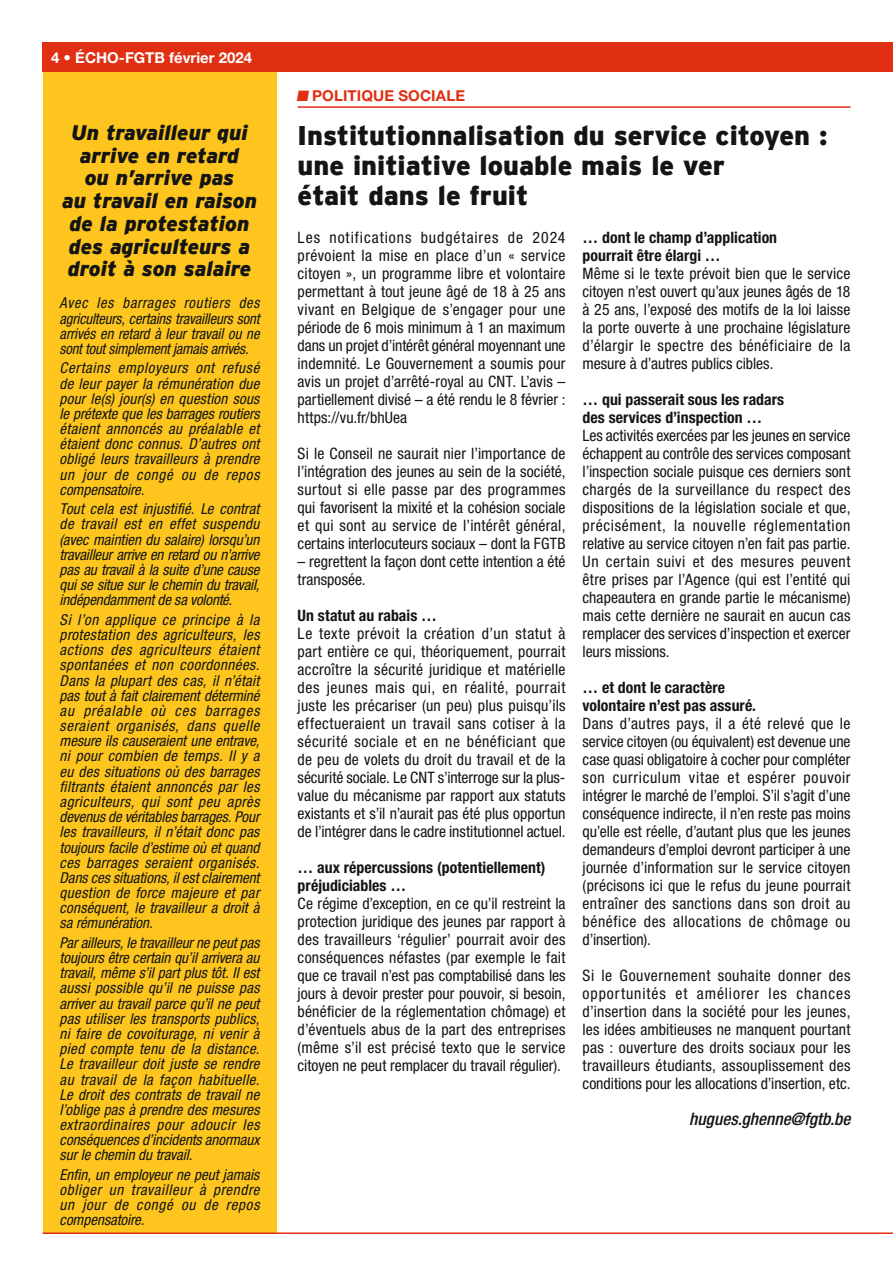
<style>
.page{position:relative;width:893px;height:1263px;background:#fff}
.page>*{position:absolute;margin:0;border:0;box-sizing:border-box;transform-origin:0 0}
.t1{font:900 27px/30px "Interstate";color:#131413}
.t2{font:italic 900 21px/22.6px "Interstate";color:#131413;text-align:center}
.t3{font:italic 500 condensed 17.25px "Helvetica Neue LT Std";color:#131413}
.t4{font:condensed 15.75px/18px "Helvetica Neue LT Std";color:#131413;text-align:justify}
.t5{font:700 condensed 15.75px/18px "Helvetica Neue LT Std";letter-spacing:.005em;color:#131413}
.t6{font:italic condensed 15px/15.1px "Helvetica Neue LT Std";color:#131413;text-align:justify}
.t7{font:700 15px "Helvetica Neue LT Std";color:#fff}
.t8{font:700 15px "Helvetica Neue LT Std";letter-spacing:.01em;color:#e02f13}
</style>
<div class="page">
<div style="left:43px;top:57px;width:233px;height:1176px;background:#fdc51d"></div>
<hr style="left:43px;top:1232px;width:850px;height:2px;background:#e02f13">
<div style="left:43px;top:43px;width:850px;height:29px;background:#e02f13"></div>
<hr style="left:298px;top:106px;width:552px;height:2px;background:#e02f13">
<p class="t7" style="left:51px;top:48px;width:203px">4 • ÉCHO-FGTB février 2024</p>
<h2 class="t2" style="left:62px;top:121px;width:196px">Un travailleur qui arrive en retard<br>ou n’arrive pas<br>au travail en raison de la protestation des agriculteurs a droit à son salaire</h2>
<p class="t6" style="left:60px;top:296px;width:201px">Avec les barrages routiers des agriculteurs, certains travailleurs sont arrivés en retard à leur travail ou ne sont tout simplement jamais arrivés.</p>
<p class="t6" style="left:60px;top:361px;width:201px">Certains employeurs ont refusé de leur payer la rémunération due pour le(s) jour(s) en question sous le prétexte que les barrages routiers étaient annoncés au préalable et étaient donc connus. D’autres ont obligé leurs travailleurs à prendre un jour de congé ou de repos compensatoire.</p>
<p class="t6" style="left:60px;top:502px;width:201px">Tout cela est injustifié. Le contrat de travail est en effet suspendu (avec maintien du salaire) lorsqu’un travailleur arrive en retard ou n’arrive pas au travail à la suite d’une cause qui se situe sur le chemin du travail, indépendamment de sa volonté.</p>
<p class="t6" style="left:60px;top:612px;width:201px">Si l’on applique ce principe à la protestation des agriculteurs, les actions des agriculteurs étaient spontanées et non coordonnées.<br>Dans la plupart des cas, il n’était pas tout à fait clairement déterminé au préalable où ces barrages seraient organisés, dans quelle mesure ils causeraient une entrave, ni pour combien de temps. Il y a eu des situations où des barrages filtrants étaient annoncés par les agriculteurs, qui sont peu après devenus de véritables barrages. Pour les travailleurs, il n’était donc pas toujours facile d’estime où et quand ces barrages seraient organisés.<br>Dans ces situations, il est clairement question de force majeure et par conséquent, le travailleur a droit à sa rémunération.</p>
<p class="t6" style="left:60px;top:935px;width:201px">Par ailleurs, le travailleur ne peut pas toujours être certain qu’il arrivera au travail, même s’il part plus tôt. Il est aussi possible qu’il ne puisse pas arriver au travail parce qu’il ne peut pas utiliser les transports publics, ni faire de covoiturage, ni venir à pied compte tenu de la distance.<br>Le travailleur doit juste se rendre au travail de la façon habituelle.<br>Le droit des contrats de travail ne l’oblige pas à prendre des mesures extraordinaires pour adoucir les conséquences d’incidents anormaux sur le chemin du travail.</p>
<p class="t6" style="left:60px;top:1167px;width:201px">Enfin, un employeur ne peut jamais obliger un travailleur à prendre un jour de congé ou de repos compensatoire.</p>
<p class="t8" style="left:297px;top:86px;width:170px">■ POLITIQUE SOCIALE</p>
<h1 class="t1" style="left:298px;top:120px;width:531px">Institutionnalisation du service citoyen : une initiative louable mais le ver<br>était dans le fruit</h1>
<p class="t4" style="left:298px;top:228px;width:269px">Les notifications budgétaires de 2024 prévoient la mise en place d’un « service citoyen », un programme libre et volontaire permettant à tout jeune âgé de 18 à 25 ans vivant en Belgique de s’engager pour une période de 6 mois minimum à 1 an maximum dans un projet d’intérêt général moyennant une indemnité. Le Gouvernement a soumis pour avis un projet d’arrêté-royal au CNT. L’avis – partiellement divisé – a été rendu le 8 février : https://vu.fr/bhUea</p>
<p class="t4" style="left:298px;top:444px;width:269px">Si le Conseil ne saurait nier l’importance de l’intégration des jeunes au sein de la société, surtout si elle passe par des programmes qui favorisent la mixité et la cohésion sociale et qui sont au service de l’intérêt général, certains interlocuteurs sociaux – dont la FGTB</p>
<p class="t4" style="left:298px;top:552px;width:269px">– regrettent la façon dont cette intention a été transposée.</p>
<p class="t5" style="left:298px;top:606px;width:141px">Un statut au rabais …</p>
<p class="t4" style="left:298px;top:624px;width:269px">Le texte prévoit la création d’un statut à part entière ce qui, théoriquement, pourrait accroître la sécurité juridique et matérielle des jeunes mais qui, en réalité, pourrait juste les précariser (un peu) plus puisqu’ils effectueraient un travail sans cotiser à la sécurité sociale et en ne bénéficiant que de peu de volets du droit du travail et de la sécurité sociale. Le CNT s’interroge sur la plus&shy;value du mécanisme par rapport aux statuts existants et s’il n’aurait pas été plus opportun de l’intégrer dans le cadre institutionnel actuel.</p>
<p class="t5" style="left:298px;top:858px;width:249px">… aux répercussions (potentiellement) préjudiciables …</p>
<p class="t4" style="left:298px;top:894px;width:269px">Ce régime d’exception, en ce qu’il restreint la protection juridique des jeunes par rapport à des travailleurs ‘régulier’ pourrait avoir des conséquences néfastes (par exemple le fait que ce travail n’est pas comptabilisé dans les jours à devoir prester pour pouvoir, si besoin, bénéficier de la réglementation chômage) et d’éventuels abus de la part des entreprises (même s’il est précisé texto que le service citoyen ne peut remplacer du travail régulier).</p>
<p class="t5" style="left:583px;top:228px;width:196px">… dont le champ d’application pourrait être élargi …</p>
<p class="t4" style="left:583px;top:264px;width:269px">Même si le texte prévoit bien que le service citoyen n’est ouvert qu’aux jeunes âgés de 18 à 25 ans, l’exposé des motifs de la loi laisse la porte ouverte à une prochaine législature d’élargir le spectre des bénéficiaire de la mesure à d’autres publics cibles.</p>
<p class="t5" style="left:583px;top:390px;width:203px">… qui passerait sous les radars des services d’inspection …</p>
<p class="t4" style="left:583px;top:426px;width:269px">Les activités exercées par les jeunes en service échappent au contrôle des services composant l’inspection sociale puisque ces derniers sont chargés de la surveillance du respect des dispositions de la législation sociale et que, précisément, la nouvelle réglementation relative au service citoyen n’en fait pas partie.<br>Un certain suivi et des mesures peuvent être prises par l’Agence (qui est l’entité qui chapeautera en grande partie le mécanisme) mais cette dernière ne saurait en aucun cas remplacer des services d’inspection et exercer leurs missions.</p>
<p class="t5" style="left:583px;top:678px;width:175px">… et dont le caractère volontaire n’est pas assuré.</p>
<p class="t4" style="left:583px;top:714px;width:269px">Dans d’autres pays, il a été relevé que le service citoyen (ou équivalent) est devenue une case quasi obligatoire à cocher pour compléter son curriculum vitae et espérer pouvoir intégrer le marché de l’emploi. S’il s’agit d’une conséquence indirecte, il n’en reste pas moins qu’elle est réelle, d’autant plus que les jeunes demandeurs d’emploi devront participer à une journée d’information sur le service citoyen (précisons ici que le refus du jeune pourrait entraîner des sanctions dans son droit au bénéfice des allocations de chômage ou d’insertion).</p>
<p class="t4" style="left:583px;top:966px;width:269px">Si le Gouvernement souhaite donner des opportunités et améliorer les chances d’insertion dans la société pour les jeunes, les idées ambitieuses ne manquent pourtant pas : ouverture des droits sociaux pour les travailleurs étudiants, assouplissement des conditions pour les allocations d’insertion, etc.</p>
<p class="t3" style="left:689px;top:1108px;width:163px">hugues.ghenne@fgtb.be</p>
</div>
